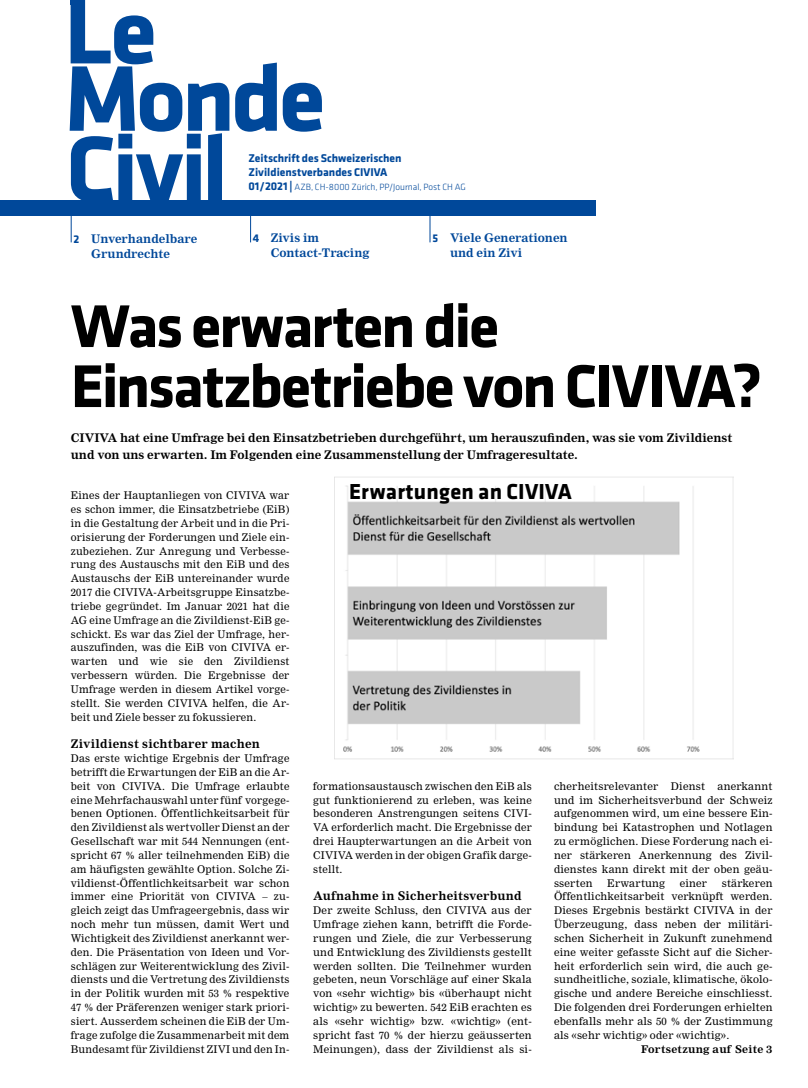
<style>
.page{position:relative;width:808px;height:1088px;background:#fff}
.page>*{position:absolute;margin:0;border:0;box-sizing:border-box;transform-origin:0 0}
.t1{font:700 62.5px/60px "Klavika";letter-spacing:-.035em;color:#000}
.t2{font:700 22.5px "Klavika";letter-spacing:.01em;color:#000}
.t3{font:700 11.62px/17.5px "Nimrod MT Std";color:#000}
.t4{font:700 11.62px/15px "Nimrod MT Std";color:#00489a}
.t5{font:700 11.62px/13.8px "Klavika";color:#00489a}
.t6{font:700 11.62px "Nimrod MT Std";letter-spacing:.02em;color:#000}
.t7{font:10.38px/13.9px "Nimrod MT Std";letter-spacing:.02em;color:#000;text-align:justify}
.t8{font:700 10.38px "Nimrod MT Std";letter-spacing:.02em;color:#000}
.t9{font:300 9.38px "Klavika";color:#00489a}
.s1{font-weight:700;font-size:11.62px}
.s2{font-family:"Klavika"}
</style>
<div class="page">
<div style="left:0;top:201px;width:596px;height:15px;background:#00489a"></div>
<svg style="left:70px;top:0;width:252px;height:201px"></svg>
<hr style="left:71px;top:207px;width:1px;height:35px;background:#00489a">
<hr style="left:250px;top:207px;width:1px;height:35px;background:#00489a">
<hr style="left:430px;top:207px;width:1px;height:35px;background:#00489a">
<div style="left:71px;top:0;width:14px;height:5px;background:#00489a"></div>
<img style="left:334px;top:477px;width:399px;height:282px">
<p class="t5" style="left:248px;top:152px;width:155px">Zeitschrift des Schweizerischen<br>Zivildienstverbandes CIVIVA</p>
<p class="t9" style="left:248px;top:182px;width:219px"><span class="s1">01/2021 |</span> AZB, CH-8000 Zürich, PP/Journal, Post CH AG</p>
<p class="t4" style="left:91px;top:231px;width:108px;text-indent:-18px"><span class="s2">2</span> Unverhandelbare<br>Grundrechte</p>
<p class="t4" style="left:271px;top:231px;width:100px;text-indent:-18px"><span class="s2">4</span> Zivis im<br>Contact-Tracing</p>
<p class="t4" style="left:450px;top:230px;width:119px;text-indent:-18px"><span class="s2">5</span> Viele Generationen und ein Zivi</p>
<h1 class="t1" style="left:71px;top:297px;width:693px">Was erwarten die<br>Einsatzbetriebe von CIVIVA?</h1>
<p class="t3" style="left:71px;top:429px;width:663px">CIVIVA hat eine Umfrage bei den Einsatzbetrieben durchgeführt, um herauszufinden, was sie vom Zivildienst und von uns erwarten. Im Folgenden eine Zusammenstellung der Umfrageresultate.</p>
<p class="t7" style="left:71px;top:489px;width:220px">Eines der Hauptanliegen von CIVIVA war es schon immer, die Einsatzbetriebe (EiB) in die Gestaltung der Arbeit und in die Pri&shy;orisierung der Forderungen und Ziele ein&shy;zubeziehen. Zur Anregung und Verbesse&shy;rung des Austauschs mit den EiB und des Austauschs der EiB untereinander wurde 2017 die CIVIVA-Arbeitsgruppe Einsatzbe&shy;triebe gegründet. Im Januar 2021 hat die AG eine Umfrage an die Zivildienst-EiB ge&shy;schickt. Es war das Ziel der Umfrage, her&shy;auszufinden, was die EiB von CIVIVA er&shy;warten und wie sie den Zivildienst verbessern würden. Die Ergebnisse der Umfrage werden in diesem Artikel vorge&shy;stellt. Sie werden CIVIVA helfen, die Ar&shy;beit und Ziele besser zu fokussieren.</p>
<p class="t6" style="left:71px;top:737px;width:191px">Zivildienst sichtbarer machen</p>
<p class="t7" style="left:71px;top:751px;width:220px">Das erste wichtige Ergebnis der Umfrage betrifft die Erwartungen der EiB an die Ar&shy;beit von CIVIVA. Die Umfrage erlaubte eine Mehrfachauswahl unter fünf vorgege&shy;benen Optionen. Öffentlichkeitsarbeit für den Zivildienst als wertvoller Dienst an der Gesellschaft war mit 544 Nennungen (ent&shy;spricht 67 % aller teilnehmenden EiB) die am häufigsten gewählte Option. Solche Zi&shy;vildienst-Öffentlichkeitsarbeit war schon immer eine Priorität von CIVIVA – zu&shy;gleich zeigt das Umfrageergebnis, dass wir noch mehr tun müssen, damit Wert und Wichtigkeit des Zivildienst anerkannt wer&shy;den. Die Präsentation von Ideen und Vor&shy;schlägen zur Weiterentwicklung des Zivil&shy;diensts und die Vertretung des Zivildiensts in der Politik wurden mit 53 % respektive 47 % der Präferenzen weniger stark priori&shy;siert. Ausserdem scheinen die EiB der Um&shy;frage zufolge die Zusammenarbeit mit dem Bundesamt für Zivildienst ZIVI und den In-</p>
<h2 class="t2" style="left:349px;top:479px;width:224px">Erwartungen an CIVIVA</h2>
<p class="t7" style="left:313px;top:779px;width:220px">formationsaustausch zwischen den EiB als gut funktionierend zu erleben, was keine besonderen Anstrengungen seitens CIVI-VA erforderlich macht. Die Ergebnisse der drei Haupterwartungen an die Arbeit von CIVIVA werden in der obigen Grafik darge&shy;stellt.</p>
<p class="t6" style="left:313px;top:889px;width:210px">Aufnahme in Sicherheitsverbund</p>
<p class="t7" style="left:313px;top:904px;width:220px">Der zweite Schluss, den CIVIVA aus der Umfrage ziehen kann, betrifft die Forde&shy;rungen und Ziele, die zur Verbesserung und Entwicklung des Zivildiensts gestellt werden sollten. Die Teilnehmer wurden gebeten, neun Vorschläge auf einer Skala von «sehr wichtig» bis «überhaupt nicht wichtig» zu bewerten. 542 EiB erachten es als «sehr wichtig» bzw. «wichtig» (ent&shy;spricht fast 70 % der hierzu geäusserten Meinungen), dass der Zivildienst als si-</p>
<p class="t7" style="left:554px;top:779px;width:220px">cherheitsrelevanter Dienst anerkannt und im Sicherheitsverbund der Schweiz aufgenommen wird, um eine bessere Ein&shy;bindung bei Katastrophen und Notlagen zu ermöglichen. Diese Forderung nach ei&shy;ner stärkeren Anerkennung des Zivil&shy;dienstes kann direkt mit der oben geäu&shy;sserten</p>
<p class="t7" style="left:554px;top:876px;width:220px;text-indent:168px">stärkeren Öffentlichkeitsarbeit verknüpft werden.<br>Dieses Ergebnis bestärkt CIVIVA in der Überzeugung, dass neben der militäri&shy;schen Sicherheit in Zukunft zunehmend eine weiter gefasste Sicht auf die Sicher&shy;heit erforderlich sein wird, die auch ge&shy;sundheitliche, soziale, klimatische, ökolo&shy;gische und andere Bereiche einschliesst.<br>Die folgenden drei Forderungen erhielten ebenfalls mehr als 50 % der Zustimmung als «sehr wichtig» oder «wichtig».</p>
<p class="t8" style="left:641px;top:1043px;width:133px">Fortsetzung auf Seite 3</p>
<p class="t7" style="left:607px;top:876px;width:59px">Erwartung</p>
<p class="t7" style="left:680px;top:876px;width:29px">einer</p>
</div>
